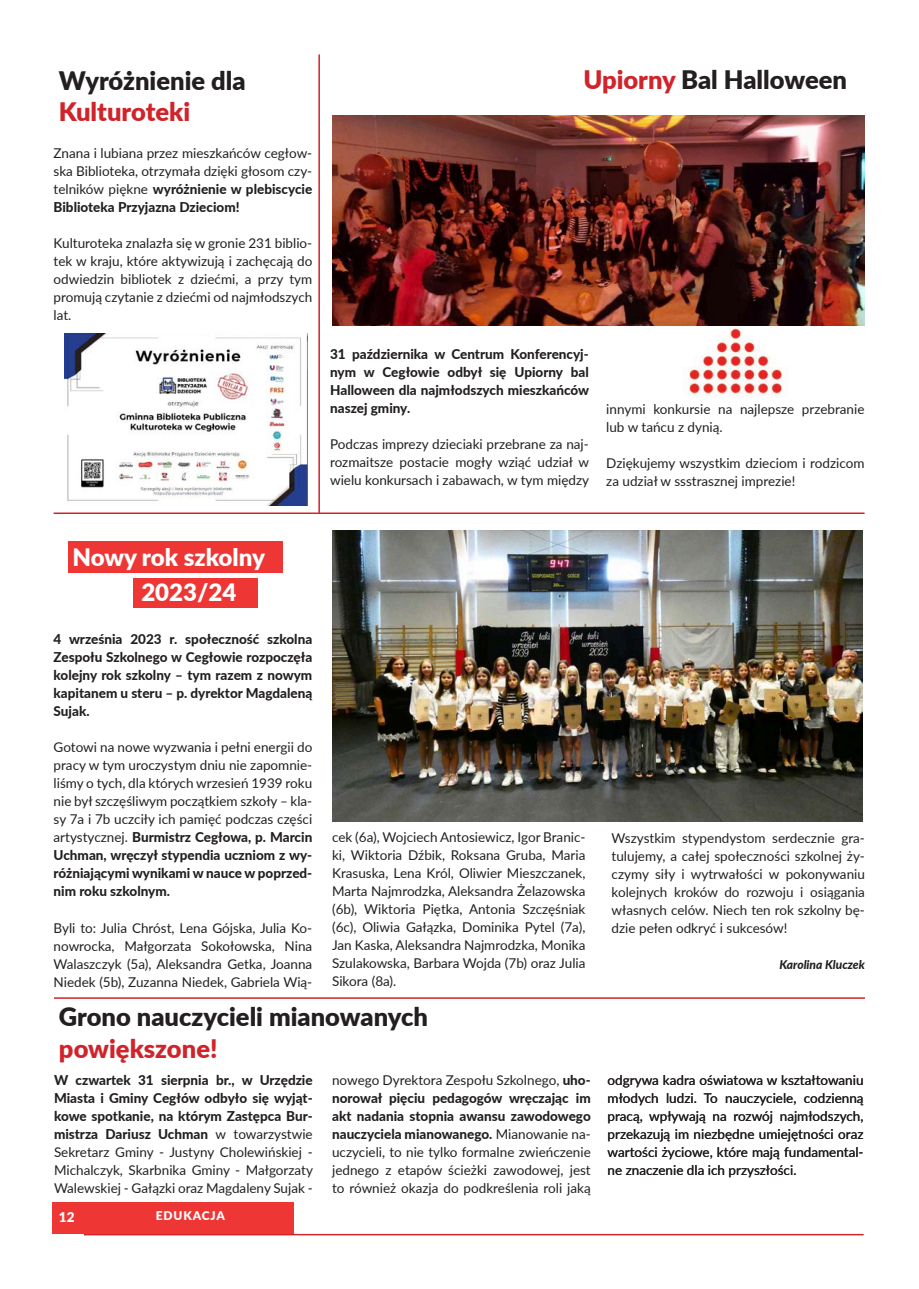
<style>
.page{position:relative;width:919px;height:1289px;background:#fff}
.page>*{position:absolute;margin:0;border:0;box-sizing:border-box;transform-origin:0 0}
.t1{font:900 25.5px "Lato";color:#231f20}
.t2{font:900 25.5px "Lato";color:#d1232a}
.t3{font:900 24px/34.5px "Lato";color:#fff}
.t4{font:13.5px/18px "Lato";color:#231f20;text-align:justify}
.t5{font:800 13.5px/18px "Lato";color:#231f20;text-align:justify}
.t6{font:900 13.5px "Lato";color:#fff}
.t7{font:italic 800 12px "Lato";color:#231f20}
.t8{font:900 12px "Lato";letter-spacing:.07em;color:#fff}
.s1{font-weight:800}
.s2{color:#d1232a}
</style>
<div class="page">
<div style="left:68px;top:541px;width:214px;height:31px;background:#ee3635"></div>
<div style="left:133px;top:578px;width:125px;height:30px;background:#ee3635"></div>
<hr style="left:84px;top:1233px;width:779px;height:2px;background:#d1232a">
<div style="left:53px;top:1202px;width:31px;height:31px;background:#ee3635"></div>
<img style="left:65px;top:334px;width:242px;height:171px">
<hr style="left:54px;top:512px;width:810px;height:2px;background:#d1232a">
<hr style="left:318px;top:54px;width:2px;height:460px;background:#d1232a">
<img style="left:685px;top:327px;width:102px;height:69px">
<img style="left:332px;top:115px;width:532px;height:211px">
<div style="left:84px;top:1202px;width:210px;height:31px;background:#ee3635"></div>
<img style="left:332px;top:531px;width:530px;height:290px">
<hr style="left:54px;top:997px;width:810px;height:1px;background:#d1232a">
<h1 class="t1" style="left:59px;top:61px;width:188px">Wyróżnienie dla</h1>
<h1 class="t2" style="left:59px;top:93px;width:133px">Kulturoteki</h1>
<p class="t4" style="left:54px;top:143px;width:260px">Znana i lubiana przez mieszkańców cegłow&shy;ska Biblioteka, otrzymała dzięki głosom czy&shy;telników piękne <span class="s1">wyróżnienie w plebiscycie Biblioteka Przyjazna Dzieciom!</span></p>
<p class="t4" style="left:54px;top:233px;width:260px">Kulturoteka znalazła się w gronie 231 biblio&shy;tek w kraju, które aktywizują i zachęcają do odwiedzin bibliotek z dziećmi, a przy tym promują czytanie z dziećmi od najmłodszych lat.</p>
<h1 class="t1" style="left:583px;top:60px;width:265px"><span class="s2">Upiorny</span> Bal Halloween</h1>
<p class="t5" style="left:330px;top:345px;width:260px">31 października w Centrum Konferencyj&shy;nym w Cegłowie odbył się Upiorny bal Halloween dla najmłodszych mieszkańców naszej gminy.</p>
<p class="t4" style="left:330px;top:435px;width:260px">Podczas imprezy dzieciaki przebrane za naj&shy;rozmaitsze postacie mogły wziąć udział w wielu konkursach i zabawach, w tym między</p>
<p class="t4" style="left:606px;top:399px;width:260px">innymi konkursie na najlepsze przebranie lub w tańcu z dynią.</p>
<p class="t4" style="left:606px;top:453px;width:260px">Dziękujemy wszystkim dzieciom i rodzicom za udział w ssstrasznej imprezie!</p>
<h2 class="t3" style="left:141px;top:539px;width:125px;text-indent:-69px">Nowy rok szkolny<br>2023/24</h2>
<p class="t5" style="left:54px;top:630px;width:260px">4 września 2023 r. społeczność szkolna Zespołu Szkolnego w Cegłowie rozpoczęła kolejny rok szkolny – tym razem z nowym kapitanem u steru – p. dyrektor Magdaleną Sujak.</p>
<p class="t4" style="left:54px;top:738px;width:260px">Gotowi na nowe wyzwania i pełni energii do pracy w tym uroczystym dniu nie zapomnie&shy;liśmy o tych, dla których wrzesień 1939 roku nie był szczęśliwym początkiem szkoły – kla&shy;sy 7a i 7b uczciły ich pamięć podczas części artystycznej. <span class="s1">Burmistrz Cegłowa, p. Marcin Uchman, wręczył stypendia uczniom z wy&shy;różniającymi wynikami w nauce w poprzed&shy;nim roku szkolnym.</span></p>
<p class="t4" style="left:54px;top:918px;width:260px">Byli to: Julia Chróst, Lena Gójska, Julia Ko&shy;nowrocka, Małgorzata Sokołowska, Nina Walaszczyk (5a), Aleksandra Getka, Joanna Niedek (5b), Zuzanna Niedek, Gabriela Wią-</p>
<p class="t4" style="left:332px;top:827px;width:255px">cek (6a), Wojciech Antosiewicz, Igor Branic&shy;ki, Wiktoria Dźbik, Roksana Gruba, Maria Krasuska, Lena Król, Oliwier Mieszczanek, Marta Najmrodzka, Aleksandra Żelazowska (6b), Wiktoria Piętka, Antonia Szczęśniak (6c), Oliwia Gałązka, Dominika Pytel (7a), Jan Kaska, Aleksandra Najmrodzka, Monika Szulakowska, Barbara Wojda (7b) oraz Julia Sikora (8a).</p>
<p class="t4" style="left:611px;top:828px;width:255px">Wszystkim stypendystom serdecznie gra&shy;tulujemy, a całej społeczności szkolnej ży&shy;czymy siły i wytrwałości w pokonywaniu kolejnych kroków do rozwoju i osiągania własnych celów. Niech ten rok szkolny bę&shy;dzie pełen odkryć i sukcesów!</p>
<p class="t7" style="left:779px;top:955px;width:87px">Karolina Kluczek</p>
<h1 class="t1" style="left:59px;top:997px;width:370px">Grono nauczycieli mianowanych</h1>
<h1 class="t2" style="left:59px;top:1029px;width:160px">powiększone!</h1>
<p class="t4" style="left:332px;top:1070px;width:260px">nowego Dyrektora Zespołu Szkolnego, <span class="s1">uho&shy;norował pięciu pedagogów wręczając im akt nadania stopnia awansu zawodowego nauczyciela mianowanego.</span> Mianowanie na&shy;uczycieli, to nie tylko formalne zwieńczenie jednego z etapów ścieżki zawodowej, jest to również okazja do podkreślenia roli jaką</p>
<p class="t4" style="left:54px;top:1070px;width:260px"><span class="s1">W czwartek 31 sierpnia br., w Urzędzie Miasta i Gminy Cegłów odbyło się wyjąt&shy;kowe spotkanie, na którym Zastępca Bur&shy;mistrza Dariusz Uchman</span> w towarzystwie Sekretarz Gminy - Justyny Cholewińskiej - Michalczyk, Skarbnika Gminy - Małgorzaty Walewskiej - Gałązki oraz Magdaleny Sujak -</p>
<p class="t4" style="left:607px;top:1070px;width:257px">odgrywa kadra oświatowa w kształtowaniu młodych ludzi. To nauczyciele, codzienną pracą, wpływają na rozwój najmłodszych, przekazują im niezbędne umiejętności oraz wartości życiowe, które mają fundamental&shy;ne znaczenie dla ich przyszłości.</p>
<p class="t6" style="left:59px;top:1207px;width:17px">12</p>
<p class="t8" style="left:156px;top:1206px;width:71px">EDUKACJA</p>
</div>
